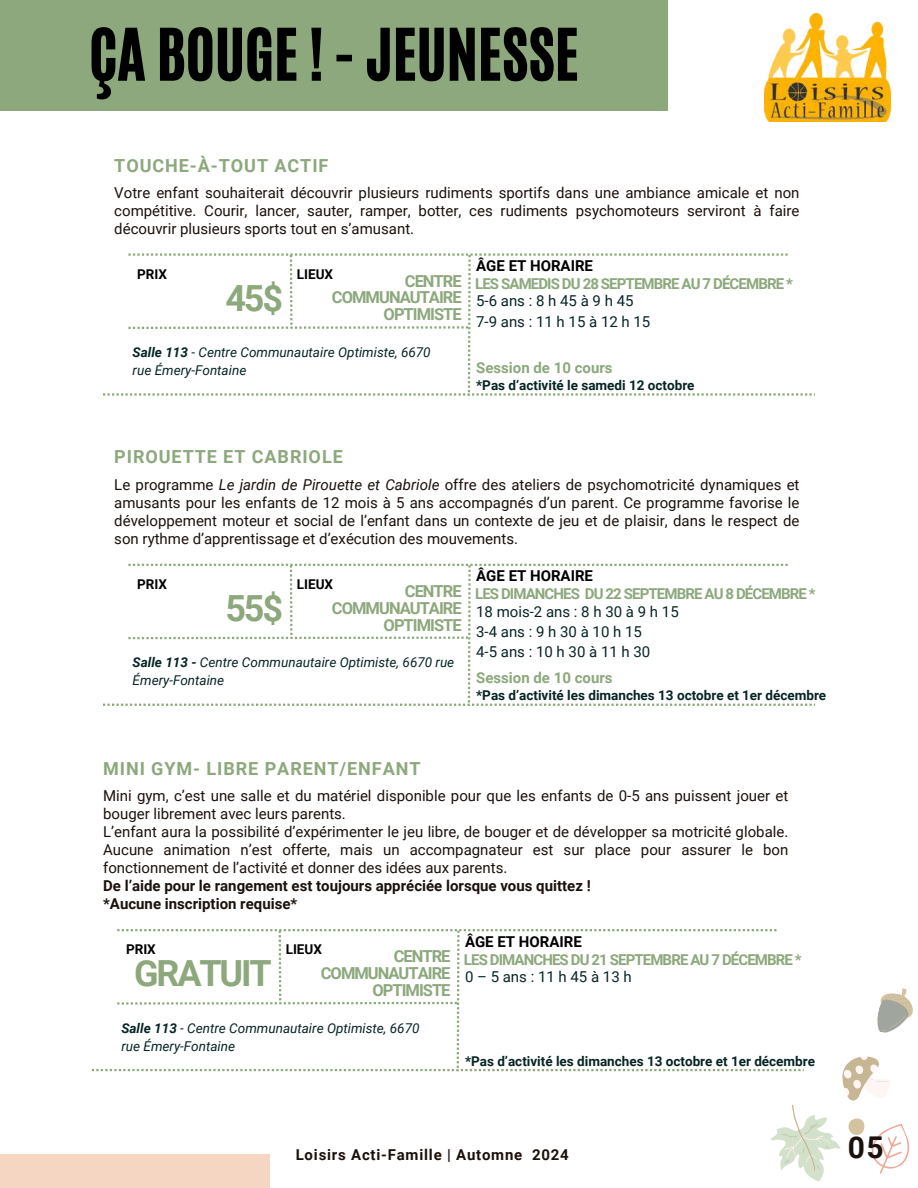
<style>
.page{position:relative;width:918px;height:1188px;background:#fff}
.page>*{position:absolute;margin:0;border:0;box-sizing:border-box;transform-origin:0 0}
.t1{font:60px "CA Generated";color:#000}
.t2{font:700 36px "Roboto";letter-spacing:-.06em;color:#8ca87c}
.t3{font:700 30px "Roboto";color:#1b110c}
.t4{font:700 18px "Roboto";letter-spacing:.05em;color:#8ca87c}
.t5{font:700 16.5px/16.8px "Roboto";letter-spacing:-.06em;color:#8ca87c;text-align:right}
.t6{font:15px/18px "Roboto";color:#1b110c;text-align:justify}
.t7{font:700 15px "Roboto";letter-spacing:-.06em;color:#8ca87c}
.t8{font:700 15px/18px "Roboto";color:#1b110c}
.t9{font:15px/20.2px "Roboto";color:#072425}
.t10{font:15px/20.2px "Roboto";letter-spacing:.25em;color:#072425}
.t11{font:700 15px "Roboto";color:#000}
.t12{font:700 15px "Roboto";color:#8ca87c}
.t13{font:700 15px "Roboto";letter-spacing:.05em;color:#1b110c}
.t14{font:italic 13.5px/18px "Roboto";color:#072425}
.t15{font:700 13.5px "Roboto";color:#072425}
.t16{font:700 13.5px "Roboto";color:#000}
.s1{font-weight:700}
.s2{font-style:italic}
</style>
<div class="page">
<div style="left:0;top:0;width:668px;height:111px;background:#8ca87c"></div>
<div style="left:0;top:1155px;width:269px;height:33px;background:#f5d6c3"></div>
<svg style="left:103px;top:253px;width:712px;height:143px"></svg>
<img style="left:765px;top:14px;width:126px;height:108px">
<svg style="left:92px;top:929px;width:821px;height:259px"></svg>
<svg style="left:103px;top:564px;width:712px;height:142px"></svg>
<h1 class="t1" style="left:89px;top:11px;width:491px">ÇA BOUGE ! - JEUNESSE</h1>
<p class="t4" style="left:114px;top:155px;width:216px">TOUCHE-À-TOUT ACTIF</p>
<p class="t6" style="left:114px;top:184px;width:687px">Votre enfant souhaiterait découvrir plusieurs rudiments sportifs dans une ambiance amicale et non compétitive. Courir, lancer, sauter, ramper, botter, ces rudiments psychomoteurs serviront à faire découvrir plusieurs sports tout en s’amusant.</p>
<p class="t7" style="left:475px;top:275px;width:319px">LES SAMEDIS DU 28 SEPTEMBRE AU 7 DÉCEMBRE *</p>
<p class="t10" style="left:476px;top:291px;width:176px">5-6ans:8h45à9h45<br>7-9ans:11h15à12h15</p>
<p class="t14" style="left:133px;top:343px;width:300px"><span class="s1">Salle 113</span> - Centre Communautaire Optimiste, 6670 rue Émery-Fontaine</p>
<p class="t11" style="left:476px;top:257px;width:118px">ÂGE ET HORAIRE</p>
<p class="t16" style="left:137px;top:266px;width:31px">PRIX</p>
<p class="t16" style="left:297px;top:266px;width:38px">LIEUX</p>
<h2 class="t2" style="left:225px;top:277px;width:59px">45$</h2>
<p class="t5" style="left:332px;top:272px;width:131px">CENTRE<br>COMMUNAUTAIRE<br>OPTIMISTE</p>
<p class="t12" style="left:476px;top:359px;width:138px">Session de 10 cours</p>
<p class="t4" style="left:114px;top:446px;width:230px">PIROUETTE ET CABRIOLE</p>
<p class="t15" style="left:476px;top:378px;width:220px">*Pas d’activité le samedi 12 octobre</p>
<p class="t6" style="left:114px;top:476px;width:687px">Le programme <span class="s2">Le jardin de Pirouette et Cabriole</span> offre des ateliers de psychomotricité dynamiques et amusants pour les enfants de 12 mois à 5 ans accompagnés d’un parent. Ce programme favorise le développement moteur et social de l’enfant dans un contexte de jeu et de plaisir, dans le respect de son rythme d’apprentissage et d’exécution des mouvements.</p>
<p class="t7" style="left:475px;top:585px;width:342px">LES DIMANCHES DU 22 SEPTEMBRE AU 8 DÉCEMBRE *</p>
<p class="t9" style="left:476px;top:601px;width:204px">18 mois-2 ans : 8 h 30 à 9 h 15<br>3-4ans:9h30à10h15<br>4-5ans:10h30à11h30</p>
<p class="t14" style="left:133px;top:654px;width:323px"><span class="s1">Salle 113 -</span> Centre Communautaire Optimiste, 6670 rue<br>Émery-Fontaine</p>
<p class="t15" style="left:476px;top:688px;width:352px">*Pas d’activité les dimanches 13 octobre et 1er décembre</p>
<p class="t11" style="left:476px;top:567px;width:118px">ÂGE ET HORAIRE</p>
<p class="t16" style="left:137px;top:576px;width:31px">PRIX</p>
<p class="t16" style="left:297px;top:576px;width:38px">LIEUX</p>
<h2 class="t2" style="left:225px;top:588px;width:59px">55$</h2>
<p class="t5" style="left:332px;top:583px;width:131px">CENTRE<br>COMMUNAUTAIRE<br>OPTIMISTE</p>
<p class="t12" style="left:476px;top:669px;width:138px">Session de 10 cours</p>
<p class="t4" style="left:103px;top:759px;width:319px">MINI GYM- LIBRE PARENT/ENFANT</p>
<p class="t6" style="left:103px;top:787px;width:687px;text-align:left">Mini gym, c’est une salle et du matériel disponible pour que les enfants de 0-5 ans puissent jouer et bouger librement avec leurs parents.<br>L’enfant aura la possibilité d’expérimenter le jeu libre, de bouger et de développer sa motricité globale.<br>Aucune animation n’est offerte, mais un accompagnateur est sur place pour assurer le bon fonctionnement de l’activité et donner des idées aux parents.</p>
<p class="t8" style="left:103px;top:877px;width:489px">De l’aide pour le rangement est toujours appréciée lorsque vous quittez ! *Aucune inscription requise*</p>
<p class="t7" style="left:464px;top:951px;width:339px">LES DIMANCHES DU 21 SEPTEMBRE AU 7 DÉCEMBRE *</p>
<p class="t10" style="left:465px;top:967px;width:168px">0–5ans:11h45à13h</p>
<p class="t11" style="left:465px;top:933px;width:118px">ÂGE ET HORAIRE</p>
<p class="t16" style="left:126px;top:942px;width:31px">PRIX</p>
<p class="t16" style="left:286px;top:942px;width:38px">LIEUX</p>
<h2 class="t2" style="left:134px;top:953px;width:139px">GRATUIT</h2>
<p class="t5" style="left:321px;top:948px;width:131px">CENTRE<br>COMMUNAUTAIRE<br>OPTIMISTE</p>
<p class="t14" style="left:121px;top:1019px;width:300px"><span class="s1">Salle 113</span> - Centre Communautaire Optimiste, 6670 rue Émery-Fontaine</p>
<p class="t15" style="left:465px;top:1053px;width:352px">*Pas d’activité les dimanches 13 octobre et 1er décembre</p>
<p class="t13" style="left:296px;top:1147px;width:275px">Loisirs Acti-Famille | Automne 2024</p>
<h3 class="t3" style="left:848px;top:1130px;width:37px">05</h3>
</div>
